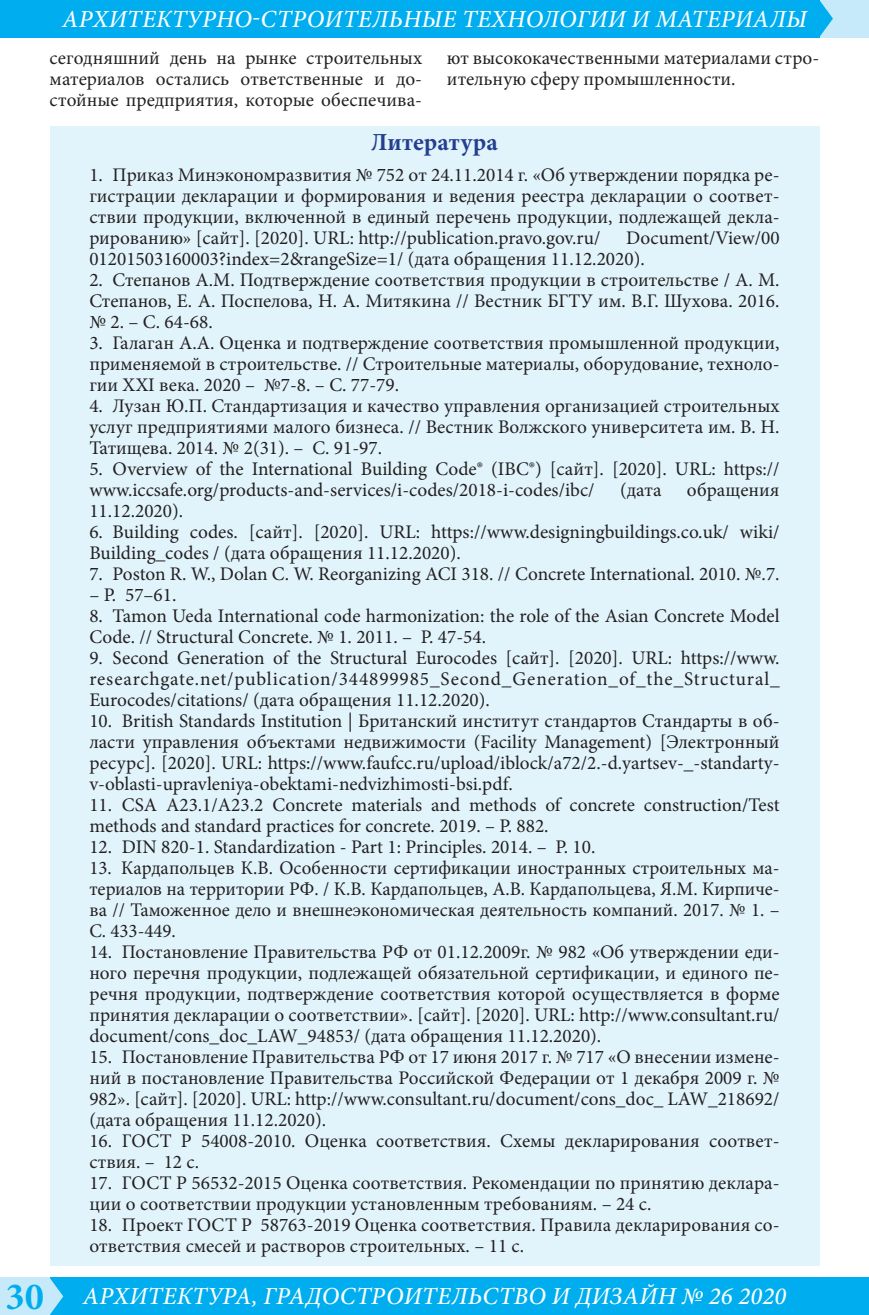
<style>
.page{position:relative;width:869px;height:1315px;background:#fff}
.page>*{position:absolute;margin:0;border:0;box-sizing:border-box;transform-origin:0 0}
.t1{font:italic 500 24.5px "Minion Pro";letter-spacing:.01em;color:#fff}
.Литература_заголовок{font:700 24.5px "Minion Pro";letter-spacing:.01em;color:#253f8e}
.t2{font:19.25px/21px "Minion Pro";color:#231f20;text-align:justify}
.s1{font-weight:700;font-style:normal;font-size:38.5px;color:#00aeef}
</style>
<div class="page">
<div style="left:46px;top:1277px;width:822px;height:38px;background:#00aeef"></div>
<div style="left:819px;top:0;width:49px;height:37px;background:#c6eafa"></div>
<div style="left:0;top:1277px;width:50px;height:38px;background:#c6eafa"></div>
<div style="left:0;top:0;width:819px;height:37px;background:#00aeef"></div>
<svg style="left:50px;top:1278px;width:13px;height:37px"></svg>
<svg style="left:819px;top:0;width:13px;height:37px"></svg>
<div style="left:50px;top:126px;width:769px;height:1139px;background:#e1f4fc"></div>
<p class="t1" style="left:62px;top:2px;width:746px">АРХИТЕКТУРНО-СТРОИТЕЛЬНЫЕ ТЕХНОЛОГИИ И МАТЕРИАЛЫ</p>
<p class="t2" style="left:50px;top:47px;width:374px">сегодняшний день на рынке строительных материалов остались ответственные и до&shy;стойные предприятия, которые обеспечива-</p>
<p class="t2" style="left:446px;top:47px;width:374px">ют высококачественными материалами стро&shy;ительную сферу промышленности.</p>
<p class="Литература_заголовок" style="left:371px;top:125px;width:128px">Литература</p>
<p class="t2" style="left:89px;top:164px;width:691px">1. Приказ Минэкономразвития № 752 от 24.11.2014 г. «Об утверждении порядка ре&shy;гистрации декларации и формирования и ведения реестра декларации о соответ&shy;ствии продукции, включенной в единый перечень продукции, подлежащей декла&shy;рированию» [сайт]. [2020]. URL: http://publication.pravo.gov.ru/</p>
<p class="t2" style="left:89px;top:227px;width:691px;text-indent:536px">Document/View/00<br>01201503160003?index=2&amp;rangeSize=1/ (дата обращения 11.12.2020).</p>
<p class="t2" style="left:89px;top:269px;width:691px">2. Степанов А.М. Подтверждение соответствия продукции в строительстве / А. М.<br>Степанов, Е. А. Поспелова, Н. А. Митякина // Вестник БГТУ им. В.Г. Шухова. 2016. № 2. – С. 64-68.</p>
<p class="t2" style="left:89px;top:332px;width:691px">3. Галаган А.А. Оценка и подтверждение соответствия промышленной продукции, применяемой в строительстве. // Строительные материалы, оборудование, техноло&shy;гии XXI века. 2020 – №7-8. – С. 77-79.</p>
<p class="t2" style="left:89px;top:395px;width:691px">4. Лузан Ю.П. Стандартизация и качество управления организацией строительных услуг предприятиями малого бизнеса. // Вестник Волжского университета им. В. Н.<br>Татищева. 2014. № 2(31). – С. 91-97.</p>
<p class="t2" style="left:89px;top:458px;width:691px">5. Overview of the International Building Code® (IBC®) [сайт]. [2020]. URL: https:// www.iccsafe.org/products-and-services/i-codes/2018-i-codes/ibc/</p>
<p class="t2" style="left:619px;top:479px;width:43px">(дата</p>
<p class="t2" style="left:686px;top:479px;width:94px">обращения</p>
<p class="t2" style="left:89px;top:500px;width:95px">11.12.2020).</p>
<p class="t2" style="left:89px;top:521px;width:691px">6. Building codes. [сайт]. [2020]. URL: https://www.designingbuildings.co.uk/ wiki/<br>Building_codes / (дата обращения 11.12.2020).</p>
<p class="t2" style="left:89px;top:563px;width:691px">7. Poston R. W., Dolan C. W. Reorganizing ACI 318. // Concrete International. 2010. №.7.</p>
<p class="t2" style="left:89px;top:584px;width:89px">– P. 57–61.</p>
<p class="t2" style="left:89px;top:605px;width:691px">8. Tamon Ueda International code harmonization: the role of the Asian Concrete Model<br>Code. // Structural Concrete. № 1. 2011. – P. 47-54.</p>
<p class="t2" style="left:89px;top:647px;width:691px">9. Second Generation of the Structural Eurocodes [сайт]. [2020]. URL: https://www. researchgate.net/publication/344899985_Second_Generation_of_the_Structural_ Eurocodes/citations/ (дата обращения 11.12.2020).</p>
<p class="t2" style="left:89px;top:710px;width:691px">10. British Standards Institution | Британский институт стандартов Стандарты в об&shy;ласти управления объектами недвижимости (Facility Management) [Электронный ресурс]. [2020]. URL: https://www.faufcc.ru/upload/iblock/a72/2.-d.yartsev-_-standarty&shy;v-oblasti-upravleniya-obektami-nedvizhimosti-bsi.pdf.</p>
<p class="t2" style="left:89px;top:794px;width:691px">11. CSA A23.1/A23.2 Concrete materials and methods of concrete construction/Test methods and standard practices for concrete. 2019. – P. 882.</p>
<p class="t2" style="left:89px;top:836px;width:507px">12. DIN 820-1. Standardization - Part 1: Principles. 2014. – P. 10.</p>
<p class="t2" style="left:89px;top:857px;width:691px">13. Кардапольцев К.В. Особенности сертификации иностранных строительных ма&shy;териалов на территории РФ. / К.В. Кардапольцев, А.В. Кардапольцева, Я.М. Кирпиче&shy;ва // Таможенное дело и внешнеэкономическая деятельность компаний. 2017. № 1. – С. 433-449.</p>
<p class="t2" style="left:89px;top:941px;width:691px">14. Постановление Правительства РФ от 01.12.2009г. № 982 «Об утверждении еди&shy;ного перечня продукции, подлежащей обязательной сертификации, и единого пе&shy;речня продукции, подтверждение соответствия которой осуществляется в форме принятия декларации о соответствии». [сайт]. [2020]. URL: http://www.consultant.ru/ document/cons_doc_LAW_94853/ (дата обращения 11.12.2020).</p>
<p class="t2" style="left:89px;top:1046px;width:691px">15. Постановление Правительства РФ от 17 июня 2017 г. № 717 «О внесении измене&shy;ний в постановление Правительства Российской Федерации от 1 декабря 2009 г. № 982». [сайт]. [2020]. URL: http://www.consultant.ru/document/cons_doc_ LAW_218692/ (дата обращения 11.12.2020).</p>
<p class="t2" style="left:89px;top:1130px;width:691px">16. ГОСТ Р 54008-2010. Оценка соответствия. Схемы декларирования соответ&shy;ствия. – 12 с.</p>
<p class="t2" style="left:89px;top:1172px;width:691px">17. ГОСТ Р 56532-2015 Оценка соответствия. Рекомендации по принятию деклара&shy;ции о соответствии продукции установленным требованиям. – 24 с.</p>
<p class="t2" style="left:89px;top:1214px;width:691px">18. Проект ГОСТ Р 58763-2019 Оценка соответствия. Правила декларирования со&shy;ответствия смесей и растворов строительных. – 11 с.</p>
<p class="t1" style="left:6px;top:1279px;width:781px"><span class="s1">30</span> АРХИТЕКТУРА, ГРАДОСТРОИТЕЛЬСТВО И ДИЗАЙН № 26 2020</p>
</div>
